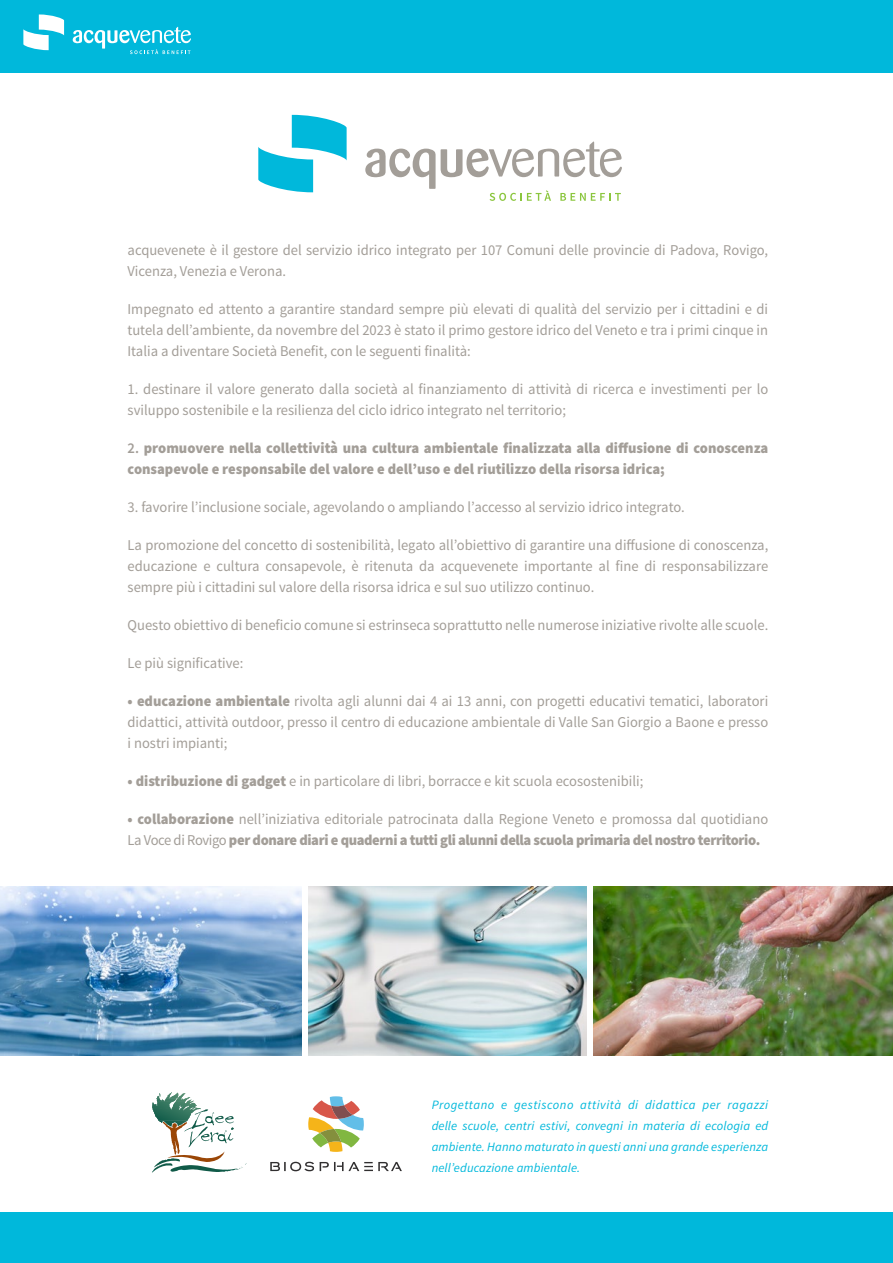
<style>
.page{position:relative;width:893px;height:1263px;background:#fff}
.page>*{position:absolute;margin:0;border:0;box-sizing:border-box;transform-origin:0 0}
.t1{font:15px/21px "Source Sans Pro";color:#a39e98;text-align:justify}
.t2{font:900 15px/21px "Source Sans Pro";letter-spacing:-.025em;color:#a39e98}
.t3{font:900 15px/21px "Source Sans Pro";color:#a39e98}
.t4{font:italic 12.75px/21px "Source Sans Pro";letter-spacing:.01em;color:#00b8db;text-align:justify}
.s1{font-weight:600}
.s2{font-weight:900}
.s3{font-weight:400}
</style>
<div class="page">
<div style="left:0;top:1212px;width:893px;height:51px;background:#00b8db"></div>
<div style="left:0;top:0;width:893px;height:72px;background:#00b8db"></div>
<svg style="left:23px;top:14px;width:41px;height:36px"></svg>
<svg style="left:73px;top:27px;width:118px;height:27px"></svg>
<img style="left:0;top:887px;width:302px;height:169px">
<img style="left:308px;top:887px;width:279px;height:169px">
<img style="left:593px;top:887px;width:300px;height:169px">
<svg style="left:152px;top:1092px;width:95px;height:81px"></svg>
<svg style="left:308px;top:1096px;width:56px;height:56px"></svg>
<svg style="left:270px;top:1162px;width:44px;height:9px"></svg>
<svg style="left:320px;top:1162px;width:82px;height:9px"></svg>
<svg style="left:258px;top:115px;width:89px;height:77px"></svg>
<svg style="left:365px;top:142px;width:257px;height:59px"></svg>
<p class="t1" style="left:128px;top:239px;width:642px">acquevenete è il gestore del servizio idrico integrato per 107 Comuni delle provincie di Padova, Rovigo,<br>Vicenza, Venezia e Verona.</p>
<p class="t1" style="left:128px;top:298px;width:642px">Impegnato ed attento a garantire standard sempre più elevati di qualità del servizio per i cittadini e di tutela dell’ambiente, da novembre del 2023 è stato il primo gestore idrico del Veneto e tra i primi cinque in Italia a diventare Società Benefit, con le seguenti finalità:</p>
<p class="t1" style="left:128px;top:378px;width:642px">1. destinare il valore generato dalla società al finanziamento di attività di ricerca e investimenti per lo sviluppo sostenibile e la resilienza del ciclo idrico integrato nel territorio;</p>
<p class="t3" style="left:128px;top:438px;width:642px"><span class="s1">2.</span> promuovere nella collettività una cultura ambientale finalizzata alla diffusione di conoscenza consapevole e responsabile del valore e dell’uso e del riutilizzo della risorsa idrica;</p>
<p class="t1" style="left:128px;top:496px;width:559px">3. favorire l’inclusione sociale, agevolando o ampliando l’accesso al servizio idrico integrato.</p>
<p class="t1" style="left:128px;top:534px;width:642px">La promozione del concetto di sostenibilità, legato all’obiettivo di garantire una diffusione di conoscenza, educazione e cultura consapevole, è ritenuta da acquevenete importante al fine di responsabilizzare sempre più i cittadini sul valore della risorsa idrica e sul suo utilizzo continuo.</p>
<p class="t1" style="left:128px;top:615px;width:642px">Questo obiettivo di beneficio comune si estrinseca soprattutto nelle numerose iniziative rivolte alle scuole.</p>
<p class="t1" style="left:128px;top:653px;width:117px">Le più significative:</p>
<p class="t1" style="left:128px;top:691px;width:642px"><span class="s2">• educazione ambientale</span> rivolta agli alunni dai 4 ai 13 anni, con progetti educativi tematici, laboratori didattici, attività outdoor, presso il centro di educazione ambientale di Valle San Giorgio a Baone e presso i nostri impianti;</p>
<p class="t1" style="left:128px;top:771px;width:517px"><span class="s2">• distribuzione di gadget</span> e in particolare di libri, borracce e kit scuola ecosostenibili;</p>
<p class="t2" style="left:128px;top:809px;width:642px">• collaborazione <span class="s3">nell’iniziativa editoriale patrocinata dalla Regione Veneto e promossa dal quotidiano<br>La Voce di Rovigo</span> per donare diari e quaderni a tutti gli alunni della scuola primaria del nostro territorio.</p>
<p class="t4" style="left:432px;top:1094px;width:338px">Progettano e gestiscono attività di didattica per ragazzi delle scuole, centri estivi, convegni in materia di ecologia ed ambiente. Hanno maturato in questi anni una grande esperienza nell’educazione ambientale.</p>
</div>
